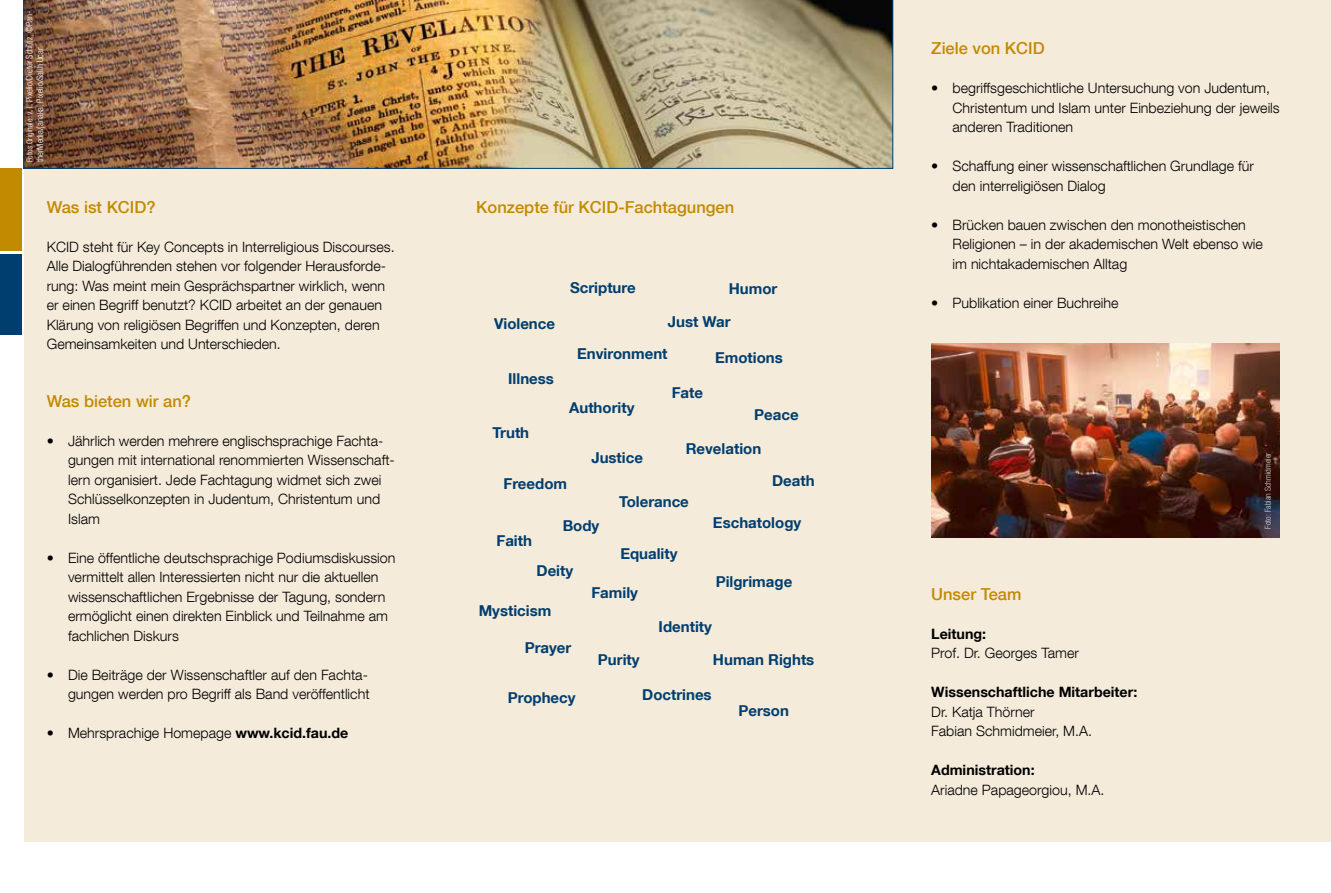
<style>
.page{position:relative;width:1331px;height:893px;background:#fff}
.page>*{position:absolute;margin:0;border:0;box-sizing:border-box;transform-origin:0 0}
.t1{font:500 16.5px "Helvetica Neue LT Com";color:#c28a00}
.t2{font:700 15px "Helvetica Neue LT Com";color:#003e6f}
.t3{font:300 14.25px/19.5px "Helvetica Neue LT Com";color:#000}
.t4{font:700 14.25px "Helvetica Neue LT Com";color:#000}
.t5{font:300 condensed 9px/10.8px "Helvetica Neue LT Com";color:#fff}
.t6{font:300 condensed 8.25px "Helvetica Neue LT Com";color:#d9dada}
.s1{font-size:8.25px}
.s2{font-weight:700}
</style>
<div class="page">
<div style="left:893px;top:0;width:438px;height:842px;background:#f5ebda"></div>
<div style="left:24px;top:0;width:422px;height:842px;background:#f5ebda"></div>
<div style="left:446px;top:0;width:447px;height:842px;background:#f5ebda"></div>
<div style="left:0;top:253px;width:21px;height:84px;background:#003e6f"></div>
<div style="left:0;top:168px;width:21px;height:85px;background:#c28a00"></div>
<hr style="left:0;top:335px;width:22px;height:3px;background:#fff">
<hr style="left:0;top:251px;width:22px;height:3px;background:#fff">
<img style="left:24px;top:0;width:869px;height:169px">
<img style="left:931px;top:344px;width:349px;height:193px">
<p class="t5" style="left:24px;top:162px;width:153px;rotate:-90deg"><span class="s1">Fotos Originale:</span> v. l. Pixelio/Dieter Schütz, ©Pan&shy;therMedia/janaka, Pixelio/Salih Ucar</p>
<p class="t1" style="left:47px;top:197px;width:110px">Was ist KCID?</p>
<p class="t3" style="left:47px;top:237px;width:349px">KCID steht für Key Concepts in Interreligious Discourses.<br>Alle Dialogführenden stehen vor folgender Herausforde&shy;rung: Was meint mein Gesprächspartner wirklich, wenn er einen Begriff benutzt? KCID arbeitet an der genauen Klärung von religiösen Begriffen und Konzepten, deren Gemeinsamkeiten und Unterschieden.</p>
<p class="t1" style="left:47px;top:391px;width:146px">Was bieten wir an?</p>
<p class="t3" style="left:68px;top:431px;width:328px;text-indent:-21px">• Jährlich werden mehrere englischsprachige Fachta&shy;gungen mit international renommierten Wissenschaft&shy;lern organisiert. Jede Fachtagung widmet sich zwei Schlüsselkonzepten in Judentum, Christentum und Islam</p>
<p class="t3" style="left:68px;top:548px;width:329px;text-indent:-21px">• Eine öffentliche deutschsprachige Podiumsdiskussion vermittelt allen Interessierten nicht nur die aktuellen wissenschaftlichen Ergebnisse der Tagung, sondern ermöglicht einen direkten Einblick und Teilnahme am fachlichen Diskurs</p>
<p class="t3" style="left:47px;top:665px;width:324px;text-align:right">• Die Beiträge der Wissenschaftler auf den Fachta&shy;gungen werden pro Begriff als Band veröffentlicht</p>
<p class="t3" style="left:47px;top:723px;width:303px">• Mehrsprachige Homepage <span class="s2">www.kcid.fau.de</span></p>
<p class="t1" style="left:476px;top:197px;width:259px">Konzepte für KCID-Fachtagungen</p>
<p class="t2" style="left:494px;top:314px;width:62px">Violence</p>
<p class="t2" style="left:508px;top:369px;width:47px">Illness</p>
<p class="t2" style="left:570px;top:278px;width:67px">Scripture</p>
<p class="t2" style="left:729px;top:279px;width:50px">Humor</p>
<p class="t2" style="left:668px;top:312px;width:64px">Just War</p>
<p class="t2" style="left:577px;top:344px;width:92px">Environment</p>
<p class="t2" style="left:672px;top:383px;width:33px">Fate</p>
<p class="t2" style="left:715px;top:349px;width:69px">Emotions</p>
<p class="t2" style="left:569px;top:398px;width:67px">Authority</p>
<p class="t2" style="left:591px;top:448px;width:53px">Justice</p>
<p class="t2" style="left:619px;top:492px;width:71px">Tolerance</p>
<p class="t2" style="left:563px;top:516px;width:38px">Body</p>
<p class="t2" style="left:620px;top:544px;width:59px">Equality</p>
<p class="t2" style="left:754px;top:405px;width:46px">Peace</p>
<p class="t2" style="left:492px;top:423px;width:38px">Truth</p>
<p class="t2" style="left:686px;top:439px;width:77px">Revelation</p>
<p class="t2" style="left:772px;top:471px;width:44px">Death</p>
<p class="t2" style="left:713px;top:513px;width:90px">Eschatology</p>
<p class="t2" style="left:503px;top:474px;width:65px">Freedom</p>
<p class="t2" style="left:496px;top:531px;width:37px">Faith</p>
<p class="t2" style="left:537px;top:561px;width:38px">Deity</p>
<p class="t2" style="left:479px;top:602px;width:74px">Mysticism</p>
<p class="t2" style="left:525px;top:638px;width:48px">Prayer</p>
<p class="t2" style="left:508px;top:688px;width:69px">Prophecy</p>
<p class="t2" style="left:591px;top:583px;width:48px">Family</p>
<p class="t2" style="left:598px;top:650px;width:43px">Purity</p>
<p class="t2" style="left:716px;top:572px;width:78px">Pilgrimage</p>
<p class="t2" style="left:659px;top:617px;width:55px">Identity</p>
<p class="t2" style="left:713px;top:650px;width:103px">Human Rights</p>
<p class="t2" style="left:642px;top:685px;width:71px">Doctrines</p>
<p class="t2" style="left:738px;top:701px;width:52px">Person</p>
<p class="t1" style="left:931px;top:39px;width:115px">Ziele von KCID</p>
<p class="t3" style="left:952px;top:78px;width:329px;text-indent:-21px">• begriffsgeschichtliche Untersuchung von Judentum,<br>Christentum und Islam unter Einbeziehung der jeweils anderen Traditionen</p>
<p class="t3" style="left:952px;top:156px;width:303px;text-indent:-21px">• Schaffung einer wissenschaftlichen Grundlage für den interreligiösen Dialog</p>
<p class="t3" style="left:952px;top:215px;width:312px;text-indent:-21px">• Brücken bauen zwischen den monotheistischen<br>Religionen – in der akademischen Welt ebenso wie im nichtakademischen Alltag</p>
<p class="t3" style="left:931px;top:293px;width:189px">• Publikation einer Buchreihe</p>
<p class="t1" style="left:931px;top:584px;width:92px">Unser Team</p>
<p class="t4" style="left:931px;top:624px;width:56px">Leitung:</p>
<p class="t3" style="left:931px;top:643px;width:149px">Prof. Dr. Georges Tamer</p>
<p class="t4" style="left:931px;top:683px;width:208px">Wissenschaftliche Mitarbeiter:</p>
<p class="t3" style="left:931px;top:701px;width:162px">Dr. Katja Thörner<br>Fabian Schmidmeier, M.A.</p>
<p class="t4" style="left:931px;top:761px;width:105px">Administration:</p>
<p class="t3" style="left:931px;top:779px;width:175px">Ariadne Papageorgiou, M.A.</p>
<p class="t6" style="left:1263px;top:529px;width:77px;rotate:-90deg">Foto: Fabian Schmidmeier</p>
</div>
